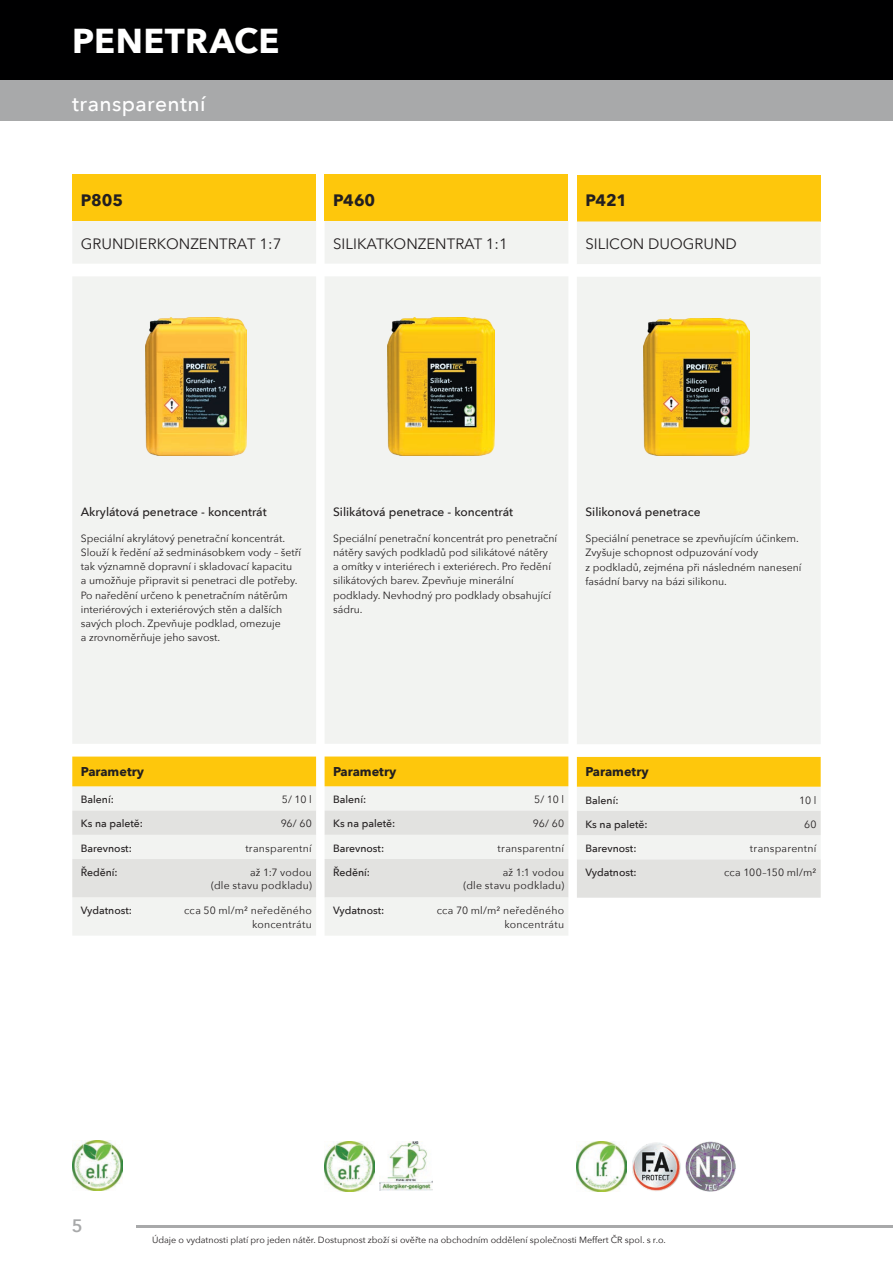
<style>
.page{position:relative;width:893px;height:1263px;background:#fff}
.page>*{position:absolute;margin:0;border:0;box-sizing:border-box;transform-origin:0 0}
.t1{font:700 34.5px "Avenir Next";letter-spacing:.01em;color:#fff}
.t2{font:500 21px "Avenir Next";letter-spacing:.02em;color:#fff}
.t3{font:600 18px "Avenir Next";color:#a8a9aa}
.t4{font:700 16.5px "Avenir Next";letter-spacing:-.005em;color:#231f20}
.t5{font:15px "Avenir Next";color:#231f20}
.t6{font:700 12.75px "Avenir Next";color:#231f20}
.t7{font:500 12px "Avenir Next";color:#231f20}
.t8{font:10.5px/14.2px "Avenir Next";color:#231f20}
.t9{font:10.5px/13.5px "Avenir Next";letter-spacing:.02em;color:#231f20;text-align:right}
.t10{font:500 10.5px "Avenir Next";color:#231f20}
.t11{font:9px "Avenir Next";color:#231f20}
</style>
<div class="page">
<div style="left:0;top:0;width:893px;height:81px;background:#000001"></div>
<div style="left:0;top:81px;width:893px;height:40px;background:#a8a9aa"></div>
<hr style="left:136px;top:1226px;width:757px;height:2px;background:#a8a9aa">
<div style="left:577px;top:175px;width:244px;height:46px;background:#fec70c"></div>
<div style="left:577px;top:221px;width:244px;height:43px;background:#f2f3f1"></div>
<div style="left:577px;top:277px;width:244px;height:534px;background:#f2f3f1"></div>
<div style="left:577px;top:757px;width:244px;height:30px;background:#fec70c"></div>
<svg style="left:577px;top:811px;width:244px;height:87px"></svg>
<div style="left:325px;top:174px;width:243px;height:47px;background:#fec70c"></div>
<svg style="left:325px;top:221px;width:243px;height:714px;fill:#f2f3f1"></svg>
<div style="left:325px;top:276px;width:243px;height:534px;background:#f2f3f1"></div>
<div style="left:325px;top:756px;width:243px;height:30px;background:#fec70c"></div>
<svg style="left:325px;top:810px;width:243px;height:87px"></svg>
<div style="left:72px;top:174px;width:244px;height:47px;background:#fec70c"></div>
<svg style="left:72px;top:221px;width:244px;height:714px;fill:#f2f3f1"></svg>
<div style="left:72px;top:276px;width:244px;height:534px;background:#f2f3f1"></div>
<div style="left:72px;top:756px;width:244px;height:30px;background:#fec70c"></div>
<svg style="left:72px;top:810px;width:244px;height:87px"></svg>
<img style="left:146px;top:318px;width:101px;height:138px">
<img style="left:388px;top:318px;width:107px;height:137px">
<img style="left:643px;top:318px;width:107px;height:137px">
<img style="left:72px;top:1141px;width:50px;height:50px">
<img style="left:325px;top:1141px;width:49px;height:50px">
<img style="left:379px;top:1141px;width:54px;height:49px">
<img style="left:577px;top:1141px;width:50px;height:50px">
<img style="left:632px;top:1142px;width:49px;height:49px">
<img style="left:686px;top:1141px;width:50px;height:50px">
<h1 class="t1" style="left:72px;top:11px;width:209px">PENETRACE</h1>
<h2 class="t2" style="left:72px;top:86px;width:135px">transparentní</h2>
<h3 class="t4" style="left:81px;top:186px;width:44px">P805</h3>
<h3 class="t5" style="left:81px;top:231px;width:202px">GRUNDIERKONZENTRAT 1:7</h3>
<h3 class="t4" style="left:333px;top:186px;width:44px">P460</h3>
<h3 class="t5" style="left:333px;top:231px;width:176px">SILIKATKONZENTRAT 1:1</h3>
<h3 class="t4" style="left:585px;top:186px;width:43px">P421</h3>
<h3 class="t5" style="left:585px;top:231px;width:153px">SILICON DUOGRUND</h3>
<p class="t7" style="left:81px;top:501px;width:187px">Akrylátová penetrace - koncentrát</p>
<p class="t8" style="left:81px;top:530px;width:222px">Speciální akrylátový penetrační koncentrát.<br>Slouží k ředění až sedminásobkem vody – šetří tak významně dopravní i skladovací kapacitu<br>a umožňuje připravit si penetraci dle potřeby.<br>Po naředění určeno k penetračním nátěrům interiérových i exteriérových stěn a dalších savých ploch. Zpevňuje podklad, omezuje<br>a zrovnoměrňuje jeho savost.</p>
<p class="t7" style="left:333px;top:501px;width:181px">Silikátová penetrace - koncentrát</p>
<p class="t8" style="left:333px;top:530px;width:226px">Speciální penetrační koncentrát pro penetrační nátěry savých podkladů pod silikátové nátěry<br>a omítky v interiérech i exteriérech. Pro ředění silikátových barev. Zpevňuje minerální podklady. Nevhodný pro podklady obsahující sádru.</p>
<p class="t7" style="left:585px;top:501px;width:117px">Silikonová penetrace</p>
<p class="t8" style="left:585px;top:531px;width:217px">Speciální penetrace se zpevňujícím účinkem.<br>Zvyšuje schopnost odpuzování vody<br>z podkladů, zejména při následném nanesení fasádní barvy na bázi silikonu.</p>
<p class="t6" style="left:81px;top:760px;width:65px">Parametry</p>
<p class="t10" style="left:81px;top:791px;width:35px">Balení:</p>
<p class="t8" style="left:282px;top:792px;width:31px">5/ 10 l</p>
<p class="t10" style="left:81px;top:815px;width:64px">Ks na paletě:</p>
<p class="t8" style="left:281px;top:816px;width:33px">96/ 60</p>
<p class="t10" style="left:81px;top:839px;width:53px">Barevnost:</p>
<p class="t9" style="left:245px;top:841px;width:68px">transparentní</p>
<p class="t10" style="left:81px;top:863px;width:39px">Ředění:</p>
<p class="t9" style="left:211px;top:865px;width:102px">až 1:7 vodou<br>(dle stavu podkladu)</p>
<p class="t10" style="left:81px;top:902px;width:53px">Vydatnost:</p>
<p class="t9" style="left:184px;top:903px;width:129px">cca 50 ml/m² neředěného koncentrátu</p>
<p class="t6" style="left:333px;top:760px;width:65px">Parametry</p>
<p class="t10" style="left:333px;top:790px;width:35px">Balení:</p>
<p class="t8" style="left:534px;top:792px;width:31px">5/ 10 l</p>
<p class="t10" style="left:333px;top:815px;width:64px">Ks na paletě:</p>
<p class="t8" style="left:533px;top:816px;width:33px">96/ 60</p>
<p class="t10" style="left:333px;top:839px;width:53px">Barevnost:</p>
<p class="t9" style="left:498px;top:841px;width:68px">transparentní</p>
<p class="t10" style="left:333px;top:863px;width:39px">Ředění:</p>
<p class="t9" style="left:464px;top:865px;width:102px">až 1:1 vodou<br>(dle stavu podkladu)</p>
<p class="t10" style="left:333px;top:901px;width:53px">Vydatnost:</p>
<p class="t9" style="left:437px;top:903px;width:129px">cca 70 ml/m² neředěného koncentrátu</p>
<p class="t6" style="left:585px;top:760px;width:65px">Parametry</p>
<p class="t10" style="left:585px;top:791px;width:35px">Balení:</p>
<p class="t8" style="left:799px;top:792px;width:19px">10 l</p>
<p class="t10" style="left:585px;top:815px;width:64px">Ks na paletě:</p>
<p class="t8" style="left:804px;top:816px;width:14px">60</p>
<p class="t10" style="left:585px;top:839px;width:53px">Barevnost:</p>
<p class="t9" style="left:750px;top:841px;width:68px">transparentní</p>
<p class="t10" style="left:585px;top:864px;width:53px">Vydatnost:</p>
<p class="t9" style="left:724px;top:865px;width:94px">cca 100–150 ml/m²</p>
<h3 class="t3" style="left:72px;top:1210px;width:12px">5</h3>
<p class="t11" style="left:152px;top:1232px;width:515px">Údaje o vydatnosti platí pro jeden nátěr. Dostupnost zboží si ověřte na obchodním oddělení společnosti Meffert ČR spol. s r.o.</p>
</div>
